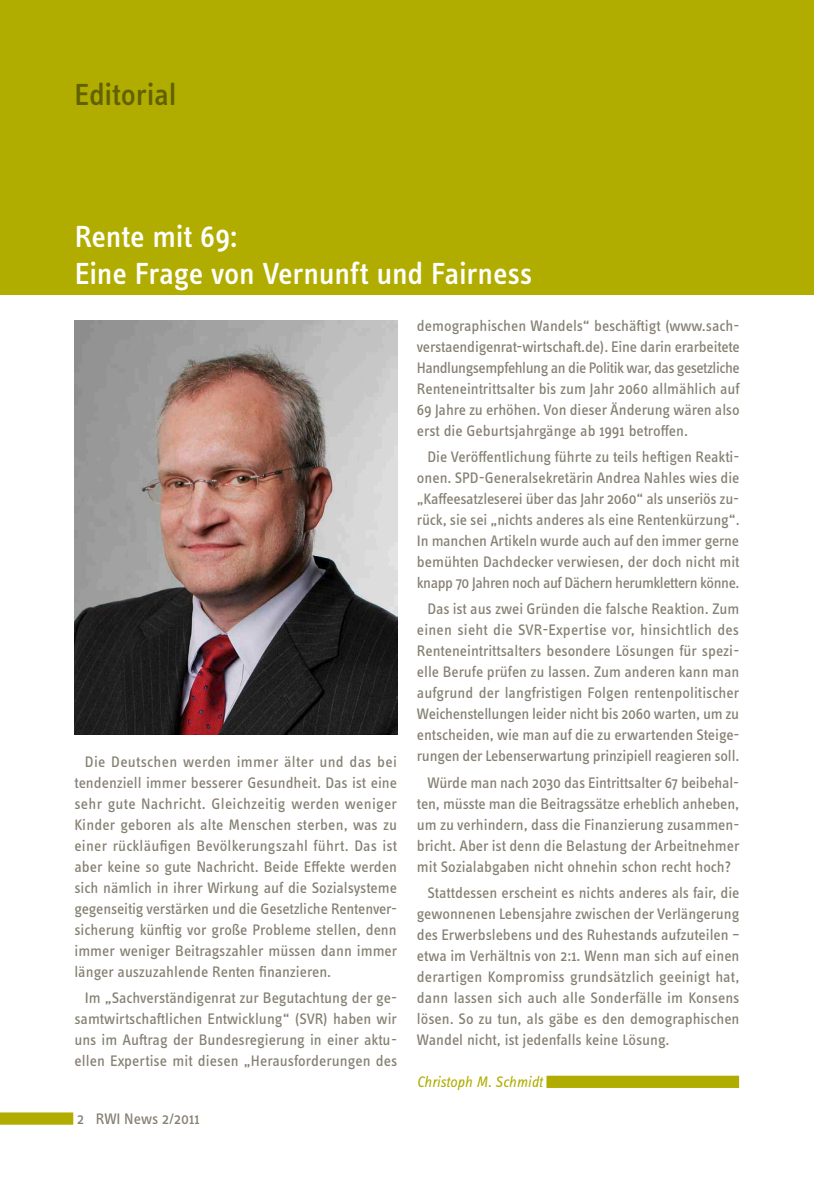
<style>
.page{position:relative;width:814px;height:1181px;background:#fff}
.page>*{position:absolute;margin:0;border:0;box-sizing:border-box;transform-origin:0 0}
.t1{font:500 31.5px/36.8px "Info OT Text";letter-spacing:-.01em;color:#fff}
.t2{font:500 31.5px "Info OT Text";letter-spacing:-.01em;color:#626100}
.t3{font:15.75px/21px "Info OT Text";letter-spacing:-.005em;color:#868073;text-align:justify}
.t4{font:italic 15.75px "Info OT Text";letter-spacing:-.005em;color:#b1ad00}
</style>
<div class="page">
<div style="left:0;top:1112px;width:73px;height:12px;background:#b1ad00"></div>
<div style="left:546px;top:1075px;width:193px;height:13px;background:#b1ad00"></div>
<div style="left:0;top:0;width:814px;height:294px;background:#b1ad00"></div>
<img style="left:74px;top:320px;width:323px;height:415px">
<h1 class="t2" style="left:74px;top:75px;width:104px">Editorial</h1>
<h1 class="t1" style="left:75px;top:217px;width:459px">Rente mit 69:<br>Eine Frage von Vernunft und Fairness</h1>
<h1 class="t1" style="left:74px;top:254px;width:530px">Das Sp rpaket darf nicht auseina derfallen</h1>
<p class="t3" style="left:74px;top:750px;width:324px;text-indent:11px">Die Deutschen werden immer älter und das bei tendenziell immer besserer Gesundheit. Das ist eine sehr gute Nachricht. Gleichzeitig werden weniger Kinder geboren als alte Menschen sterben, was zu einer rückläufigen Bevölkerungszahl führt. Das ist aber keine so gute Nachricht. Beide Effekte werden sich nämlich in ihrer Wirkung auf die Sozialsysteme gegenseitig verstärken und die Gesetzliche Rentenver&shy;sicherung künftig vor große Probleme stellen, denn immer weniger Beitragszahler müssen dann immer länger auszuzahlende Renten finanzieren.</p>
<p class="t3" style="left:74px;top:987px;width:324px;text-indent:11px">Im „Sachverständigenrat zur Begutachtung der ge&shy;samtwirtschaftlichen Entwicklung“ (SVR) haben wir uns im Auftrag der Bundesregierung in einer aktu&shy;ellen Expertise mit diesen „Herausforderungen des</p>
<p class="t3" style="left:77px;top:1107px;width:124px">2 RWI News 2/2011</p>
<p class="t3" style="left:417px;top:315px;width:324px">demographischen Wandels“ beschäftigt (www.sach&shy;verstaendigenrat-wirtschaft.de). Eine darin erarbeitete Handlungsempfehlung an die Politik war, das gesetzliche Renteneintrittsalter bis zum Jahr 2060 allmählich auf 69 Jahre zu erhöhen. Von dieser Änderung wären also erst die Geburtsjahrgänge ab 1991 betroffen.</p>
<p class="t3" style="left:417px;top:446px;width:324px;text-indent:11px">Die Veröffentlichung führte zu teils heftigen Reakti&shy;onen. SPD-Generalsekretärin Andrea Nahles wies die „Kaffeesatzleserei über das Jahr 2060“ als unseriös zu&shy;rück, sie sei „nichts anderes als eine Rentenkürzung“.<br>In manchen Artikeln wurde auch auf den immer gerne bemühten Dachdecker verwiesen, der doch nicht mit knapp 70 Jahren noch auf Dächern herumklettern könne.</p>
<p class="t3" style="left:417px;top:598px;width:324px;text-indent:11px">Das ist aus zwei Gründen die falsche Reaktion. Zum einen sieht die SVR-Expertise vor, hinsichtlich des Renteneintrittsalters besondere Lösungen für spezi&shy;elle Berufe prüfen zu lassen. Zum anderen kann man aufgrund der langfristigen Folgen rentenpolitischer Weichenstellungen leider nicht bis 2060 warten, um zu entscheiden, wie man auf die zu erwartenden Steige&shy;rungen der Lebenserwartung prinzipiell reagieren soll.</p>
<p class="t3" style="left:417px;top:771px;width:324px;text-indent:11px">Würde man nach 2030 das Eintrittsalter 67 beibehal&shy;ten, müsste man die Beitragssätze erheblich anheben, um zu verhindern, dass die Finanzierung zusammen&shy;bricht. Aber ist denn die Belastung der Arbeitnehmer mit Sozialabgaben nicht ohnehin schon recht hoch?</p>
<p class="t3" style="left:417px;top:882px;width:324px;text-indent:11px">Stattdessen erscheint es nichts anderes als fair, die gewonnenen Lebensjahre zwischen der Verlängerung des Erwerbslebens und des Ruhestands aufzuteilen – etwa im Verhältnis von 2:1. Wenn man sich auf einen derartigen Kompromiss grundsätzlich geeinigt hat, dann lassen sich auch alle Sonderfälle im Konsens lösen. So zu tun, als gäbe es den demographischen Wandel nicht, ist jedenfalls keine Lösung.</p>
<p class="t4" style="left:417px;top:1072px;width:127px">Christoph M. Schmidt</p>
</div>
